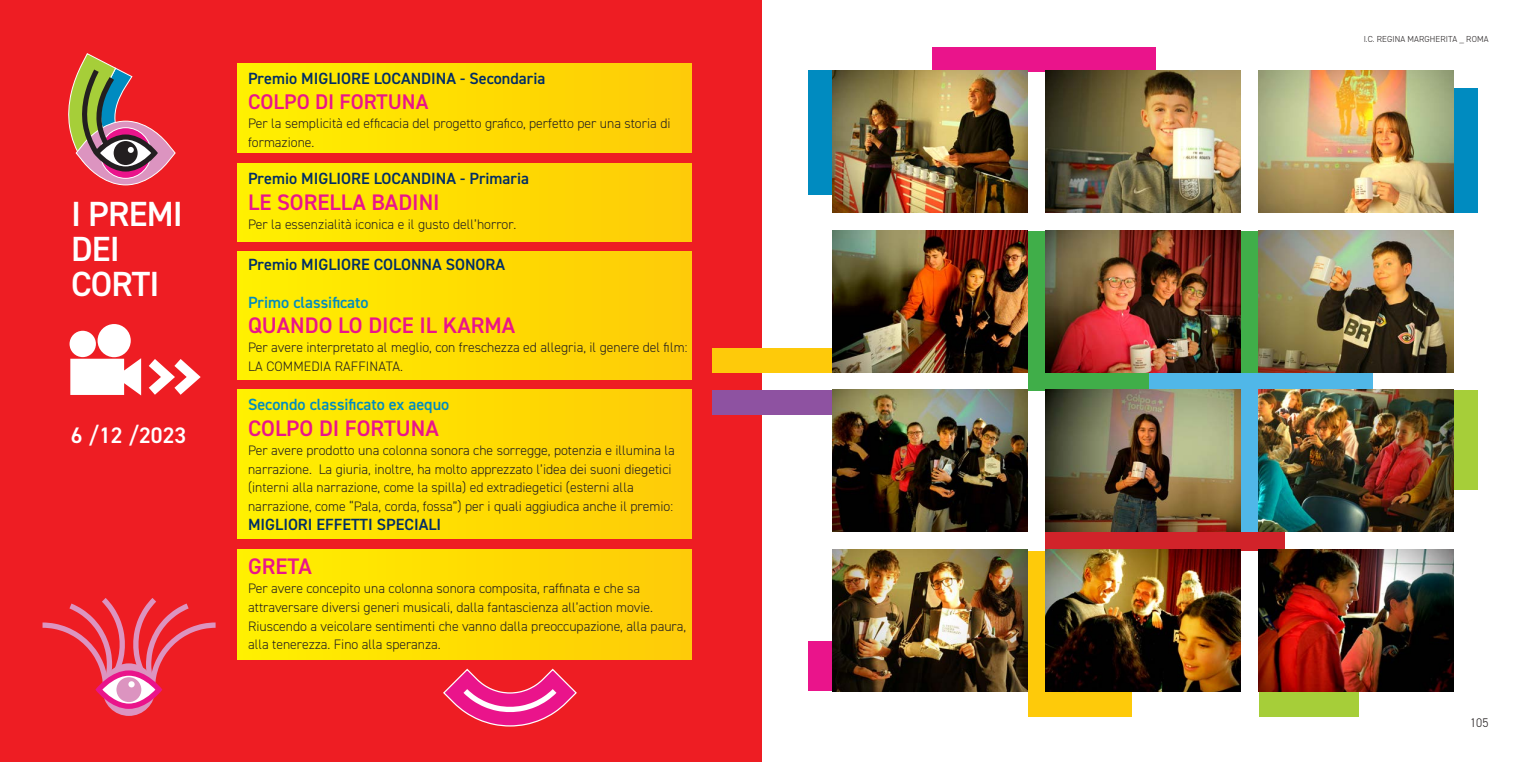
<style>
.page{position:relative;width:1524px;height:762px;background:#fff}
.page>*{position:absolute;margin:0;border:0;box-sizing:border-box;transform-origin:0 0}
.t1{font:600 35px "DIN2014";letter-spacing:-.02em;color:#fff}
.t2{font:600 22.5px "DIN2014";color:#ea148b}
.t3{font:600 22.5px "DIN2014";color:#fff}
.t4{font:600 21.25px "DIN2014";color:#ea148b}
.t5{font:600 16.25px "DIN2014";color:#002d66}
.t6{font:600 16.25px "DIN2014";color:#008bc0}
.t7{font:300 13.75px/18.8px "DIN2014";color:#231f20}
.t8{font:300 12.5px "DIN2014";color:#231f20}
.t9{font:300 8.75px "DIN2014";letter-spacing:.01em;color:#231f20}
</style>
<div class="page">
<div style="left:0;top:0;width:762px;height:762px;background:#ee1d23"></div>
<div style="left:1045px;top:526px;width:239px;height:25px;background:#d1232a"></div>
<div style="left:1028px;top:550px;width:103px;height:166px;background:#feca0a"></div>
<div style="left:1028px;top:231px;width:233px;height:160px;background:#40ae49"></div>
<div style="left:712px;top:348px;width:195px;height:25px;background:#feca0a"></div>
<div style="left:712px;top:390px;width:195px;height:25px;background:#8e52a1"></div>
<div style="left:1149px;top:373px;width:223px;height:158px;background:#50b7e8"></div>
<div style="left:932px;top:47px;width:223px;height:25px;background:#ea148b"></div>
<div style="left:808px;top:641px;width:25px;height:50px;background:#ea148b"></div>
<div style="left:1259px;top:691px;width:99px;height:25px;background:#a6ce39"></div>
<div style="left:1453px;top:390px;width:25px;height:100px;background:#a6ce39"></div>
<div style="left:1453px;top:89px;width:25px;height:124px;background:#008bc0"></div>
<div style="left:808px;top:71px;width:25px;height:124px;background:#008bc0"></div>
<img style="left:1045px;top:71px;width:195px;height:142px">
<img style="left:1258px;top:230px;width:195px;height:142px">
<img style="left:1258px;top:71px;width:195px;height:142px">
<img style="left:1045px;top:230px;width:195px;height:142px">
<img style="left:1258px;top:390px;width:195px;height:141px">
<img style="left:833px;top:71px;width:195px;height:142px">
<img style="left:1045px;top:390px;width:195px;height:141px">
<img style="left:833px;top:230px;width:195px;height:142px">
<img style="left:833px;top:549px;width:195px;height:142px">
<img style="left:833px;top:390px;width:195px;height:141px">
<div style="left:103px;top:663px;width:52px;height:53px;background:#dc94c0;border-radius:50%"></div>
<svg style="left:43px;top:598px;width:173px;height:111px"></svg>
<div style="left:116px;top:677px;width:25px;height:25px;background:#dc94c0;border-radius:50%"></div>
<div style="left:128px;top:681px;width:7px;height:6px;background:#fff;border-radius:50%"></div>
<svg style="left:68px;top:53px;width:108px;height:133px"></svg>
<div style="left:237px;top:64px;width:454px;height:88px;background:linear-gradient(to right,#fff000,#feca06)"></div>
<div style="left:237px;top:163px;width:454px;height:78px;background:linear-gradient(to right,#fff000,#feca06)"></div>
<div style="left:237px;top:252px;width:454px;height:127px;background:linear-gradient(to right,#fff000,#feca06)"></div>
<div style="left:237px;top:390px;width:454px;height:149px;background:linear-gradient(to right,#fff000,#feca06)"></div>
<div style="left:237px;top:549px;width:454px;height:110px;background:linear-gradient(to right,#fff000,#feca06)"></div>
<svg style="left:443px;top:668px;width:134px;height:59px"></svg>
<img style="left:1258px;top:549px;width:195px;height:142px">
<img style="left:1045px;top:549px;width:195px;height:142px">
<div style="left:98px;top:324px;width:33px;height:33px;background:#fff;border-radius:50%"></div>
<div style="left:70px;top:331px;width:26px;height:26px;background:#fff;border-radius:50%"></div>
<svg style="left:70px;top:358px;width:71px;height:37px;background:#fde8e9"></svg>
<svg style="left:149px;top:359px;width:52px;height:36px"></svg>
<p class="t1" style="left:71px;top:190px;width:113px">I PREMI</p>
<p class="t1" style="left:71px;top:225px;width:50px">DEI</p>
<p class="t1" style="left:71px;top:260px;width:90px">CORTI</p>
<p class="t3" style="left:71px;top:420px;width:117px">6 /12 /2023</p>
<p class="t5" style="left:248px;top:67px;width:299px">Premio MIGLIORE LOCANDINA - Secondaria</p>
<p class="t4" style="left:248px;top:88px;width:182px">COLPO DI FORTUNA</p>
<p class="t7" style="left:248px;top:114px;width:424px">Per la semplicità ed efficacia del progetto grafico, perfetto per una storia di formazione.</p>
<p class="t5" style="left:248px;top:168px;width:282px">Premio MIGLIORE LOCANDINA - Primaria</p>
<p class="t2" style="left:248px;top:188px;width:193px">LE SORELLA BADINI</p>
<p class="t7" style="left:248px;top:215px;width:270px">Per la essenzialità iconica e il gusto dell’horror.</p>
<p class="t5" style="left:248px;top:254px;width:259px">Premio MIGLIORE COLONNA SONORA</p>
<p class="t6" style="left:248px;top:291px;width:122px">Primo classificato</p>
<p class="t2" style="left:248px;top:311px;width:269px">QUANDO LO DICE IL KARMA</p>
<p class="t7" style="left:248px;top:338px;width:441px">Per avere interpretato al meglio, con freschezza ed allegria, il genere del film:<br>LA COMMEDIA RAFFINATA.</p>
<p class="t6" style="left:248px;top:394px;width:203px">Secondo classificato ex aequo</p>
<p class="t2" style="left:248px;top:413px;width:192px">COLPO DI FORTUNA</p>
<p class="t7" style="left:248px;top:441px;width:428px">Per avere prodotto una colonna sonora che sorregge, potenzia e illumina la narrazione. La giuria, inoltre, ha molto apprezzato l’idea dei suoni diegetici (interni alla narrazione, come la spilla) ed extradiegetici (esterni alla narrazione, come “Pala, corda, fossa”) per i quali aggiudica anche il premio:</p>
<p class="t5" style="left:248px;top:513px;width:195px">MIGLIORI EFFETTI SPECIALI</p>
<p class="t2" style="left:248px;top:552px;width:65px">GRETA</p>
<p class="t7" style="left:248px;top:579px;width:439px">Per avere concepito una colonna sonora composita, raffinata e che sa attraversare diversi generi musicali, dalla fantascienza all’action movie.<br>Riuscendo a veicolare sentimenti che vanno dalla preoccupazione, alla paura, alla tenerezza. Fino alla speranza.</p>
<p class="t9" style="left:1363px;top:34px;width:126px">I.C. REGINA MARGHERITA _ ROMA</p>
<p class="t8" style="left:1470px;top:714px;width:20px">105</p>
</div>
